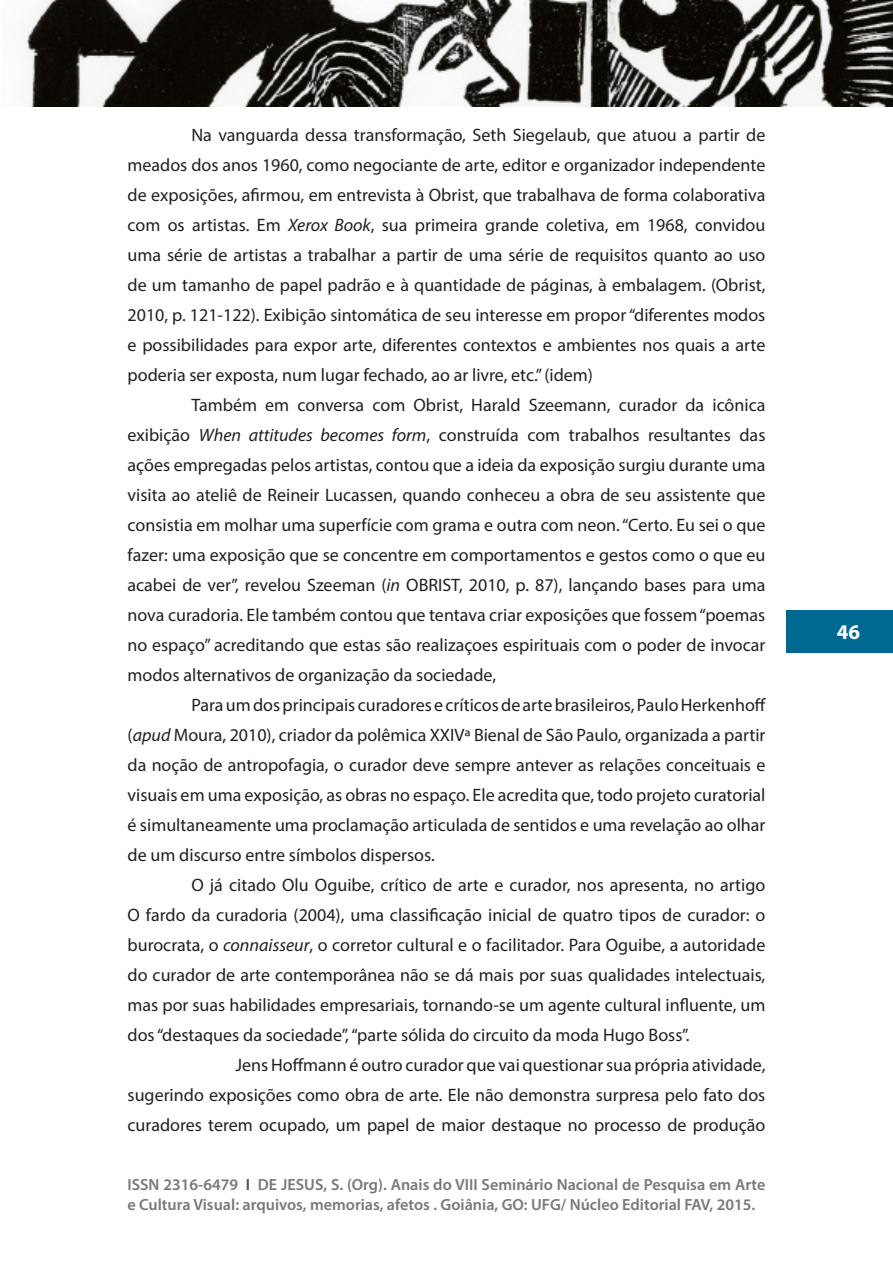
<style>
.page{position:relative;width:893px;height:1263px;background:#fff}
.page>*{position:absolute;margin:0;border:0;box-sizing:border-box;transform-origin:0 0}
.t1{font:700 21px "Myriad Pro";color:#fff}
.Texto_básico{font:18px/30px "Myriad Pro";color:#231f20;text-align:justify}
.t2{font:600 16.2px/19.5px "Myriad Pro";color:#76787b}
.s1{font-style:italic}
.s2{color:#4b4c4d}
</style>
<div class="page">
<div style="left:787px;top:610px;width:106px;height:43px;background:#006991"></div>
<img style="left:25px;top:0;width:868px;height:106px">
<p class="Texto_básico" style="left:128px;top:120px;width:639px;text-indent:64px">Na vanguarda dessa transformação, Seth Siegelaub, que atuou a partir de meados dos anos 1960, como negociante de arte, editor e organizador independente de exposições, afirmou, em entrevista à Obrist, que trabalhava de forma colaborativa com os artistas. Em <span class="s1">Xerox Book</span>, sua primeira grande coletiva, em 1968, convidou uma série de artistas a trabalhar a partir de uma série de requisitos quanto ao uso de um tamanho de papel padrão e à quantidade de páginas, à embalagem. (Obrist, 2010, p. 121-122). Exibição sintomática de seu interesse em propor “diferentes modos e possibilidades para expor arte, diferentes contextos e ambientes nos quais a arte poderia ser exposta, num lugar fechado, ao ar livre, etc.” (idem)</p>
<p class="Texto_básico" style="left:128px;top:390px;width:639px;text-indent:64px">Também em conversa com Obrist, Harald Szeemann, curador da icônica exibição <span class="s1">When attitudes becomes form</span>, construída com trabalhos resultantes das ações empregadas pelos artistas, contou que a ideia da exposição surgiu durante uma visita ao ateliê de Reineir Lucassen, quando conheceu a obra de seu assistente que consistia em molhar uma superfície com grama e outra com neon. “Certo. Eu sei o que fazer: uma exposição que se concentre em comportamentos e gestos como o que eu acabei de ver”, revelou Szeeman (<span class="s1">in</span> OBRIST, 2010, p. 87), lançando bases para uma nova curadoria. Ele também contou que tentava criar exposições que fossem “poemas no espaço” acreditando que estas são realizaçoes espirituais com o poder de invocar modos alternativos de organização da sociedade,</p>
<p class="Texto_básico" style="left:128px;top:690px;width:640px;text-indent:64px">Para um dos principais curadores e críticos de arte brasileiros, Paulo Herkenhoff (<span class="s1">apud</span> Moura, 2010), criador da polêmica XXIVª Bienal de São Paulo, organizada a partir da noção de antropofagia, o curador deve sempre antever as relações conceituais e visuais em uma exposição, as obras no espaço. Ele acredita que, todo projeto curatorial é simultaneamente uma proclamação articulada de sentidos e uma revelação ao olhar de um discurso entre símbolos dispersos.</p>
<p class="Texto_básico" style="left:128px;top:870px;width:639px;text-indent:64px">O já citado Olu Oguibe, crítico de arte e curador, nos apresenta, no artigo O fardo da curadoria (2004), uma classificação inicial de quatro tipos de curador: o burocrata, o <span class="s1">connaisseur</span>, o corretor cultural e o facilitador. Para Oguibe, a autoridade do curador de arte contemporânea não se dá mais por suas qualidades intelectuais, mas por suas habilidades empresariais, tornando-se um agente cultural influente, um dos “destaques da sociedade”, “parte sólida do circuito da moda Hugo Boss”.</p>
<p class="Texto_básico" style="left:128px;top:1050px;width:639px;text-indent:108px">Jens Hoffmann é outro curador que vai questionar sua própria atividade, sugerindo exposições como obra de arte. Ele não demonstra surpresa pelo fato dos curadores terem ocupado, um papel de maior destaque no processo de produção</p>
<p class="t2" style="left:128px;top:1174px;width:639px">ISSN 2316-6479 <span class="s2">I</span> DE JESUS, S. (Org). Anais do VIII Seminário Nacional de Pesquisa em Arte e Cultura Visual: arquivos, memorias, afetos . Goiânia, GO: UFG/ Núcleo Editorial FAV, 2015.</p>
<p class="t1" style="left:837px;top:619px;width:25px">46</p>
</div>
